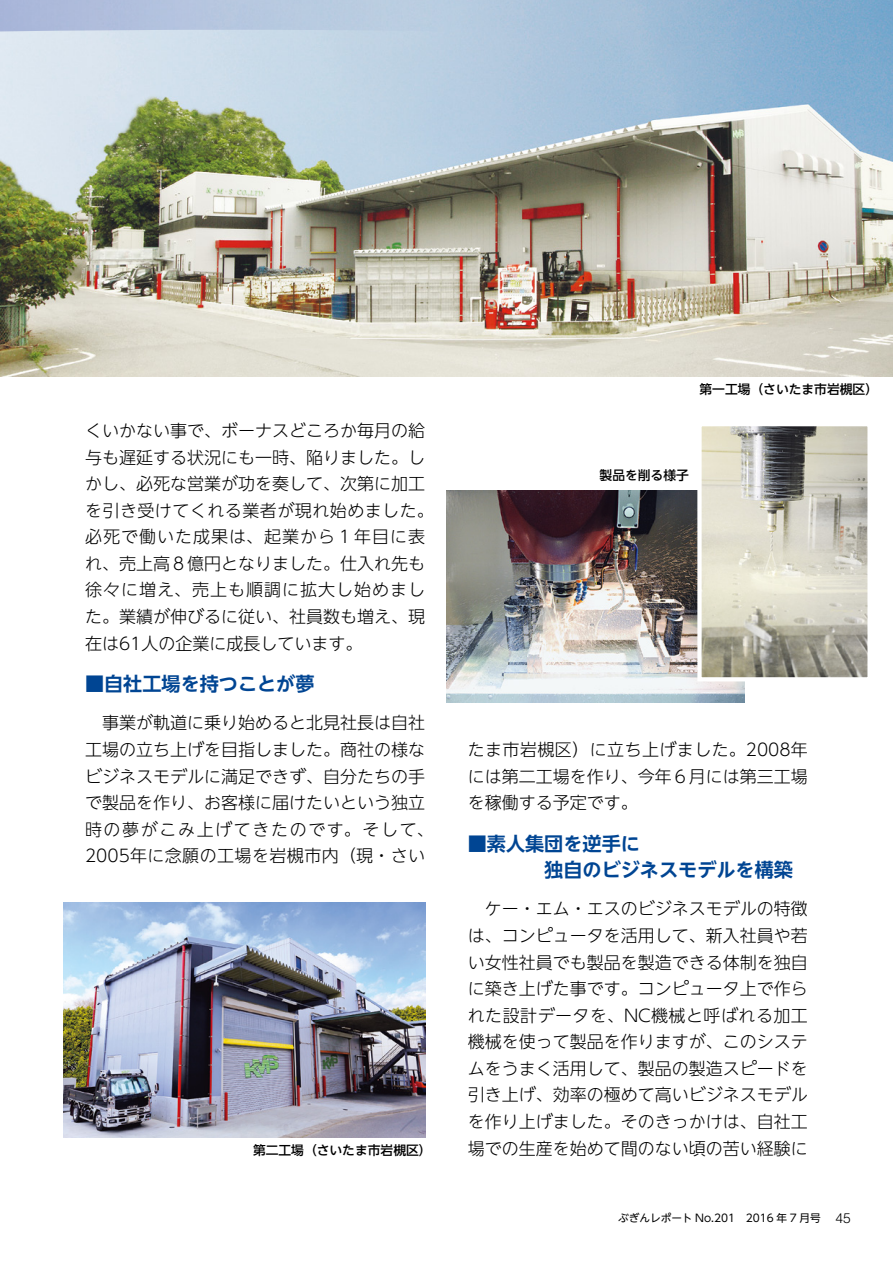
<style>
.page{position:relative;width:893px;height:1263px;background:#fff}
.page>*{position:absolute;margin:0;border:0;box-sizing:border-box;transform-origin:0 0}
.t1{font:700 19.2px/26.5px "UD Shin Go NT Pro De";color:#004593}
.t2{font:300 16.95px/26.5px "UD Shin Go NT Pro";color:#000}
.t3{font:500 12.75px "UD Shin Go NT Pro";color:#000}
.t4{font:10.65px "UD Shin Go NT Pro";color:#000}
.s1{font-family:"Helvetica LT Std";font-weight:300;font-size:13.8px}
</style>
<div class="page">
<img style="left:0;top:77px;width:893px;height:299px">
<svg style="left:0;top:0;width:893px;height:77px;background:#aec6dd"></svg>
<img style="left:64px;top:902px;width:361px;height:235px">
<img style="left:446px;top:490px;width:298px;height:213px">
<img style="left:702px;top:427px;width:165px;height:249px">
<div style="left:697px;top:422px;width:175px;height:259px;border:4px solid #fff"></div>
<p class="t2" style="left:85px;top:417px;width:350px">くいかない事で、ボーナスどころか毎月の給与も遅延する状況にも一時、陥りました。しかし、必死な営業が功を奏して、次第に加工を引き受けてくれる業者が現れ始めました。必死で働いた成果は、起業から1年目に表れ、売上高8億円となりました。仕入れ先も徐々に増え、売上も順調に拡大し始めました。業績が伸びるに従い、社員数も増え、現在は61人の企業に成長しています。</p>
<p class="t1" style="left:85px;top:670px;width:231px">■自社工場を持つことが夢</p>
<p class="t2" style="left:85px;top:709px;width:350px">　事業が軌道に乗り始めると北見社長は自社工場の立ち上げを目指しました。商社の様なビジネスモデルに満足できず、自分たちの手で製品を作り、お客様に届けたいという独立時の夢がこみ上げてきたのです。そして、<br>2005年に念願の工場を岩槻市内（現・さい</p>
<p class="t3" style="left:253px;top:1140px;width:180px">第二工場（さいたま市岩槻区）</p>
<p class="t3" style="left:699px;top:378px;width:180px">第一工場（さいたま市岩槻区）</p>
<p class="t3" style="left:600px;top:465px;width:91px">製品を削る様子</p>
<p class="t2" style="left:468px;top:736px;width:342px;text-align:justify">たま市岩槻区）に立ち上げました。2008年には第二工場を作り、今年6月には第三工場を稼働する予定です。</p>
<p class="t1" style="left:468px;top:830px;width:327px">■素人集団を逆手に<br>　　　　独自のビジネスモデルを構築</p>
<p class="t2" style="left:468px;top:895px;width:342px;text-align:justify">　ケー・エム・エスのビジネスモデルの特徴は、コンピュータを活用して、新入社員や若い女性社員でも製品を製造できる体制を独自に築き上げた事です。コンピュータ上で作られた設計データを、NC機械と呼ばれる加工機械を使って製品を作りますが、このシステムをうまく活用して、製品の製造スピードを引き上げ、効率の極めて高いビジネスモデルを作り上げました。そのきっかけは、自社工場での生産を始めて間のない頃の苦い経験に</p>
<p class="t4" style="left:618px;top:1210px;width:234px">ぶぎんレポート No.201　2016 年 7 月号 <span class="s1">45</span></p>
</div>
